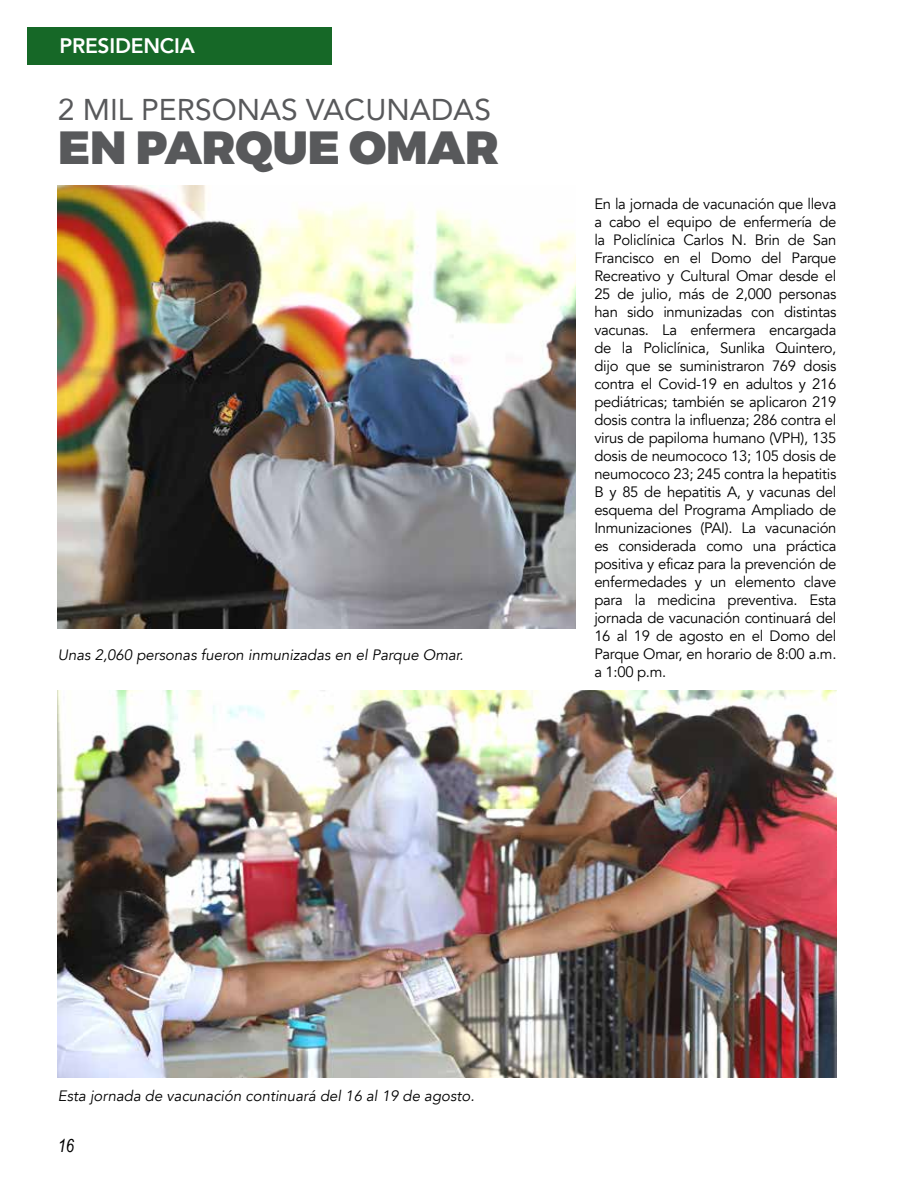
<style>
.page{position:relative;width:918px;height:1188px;background:#fff}
.page>*{position:absolute;margin:0;border:0;box-sizing:border-box;transform-origin:0 0}
.t1{font:900 46.5px "Montserrat";color:#58595b}
.t2{font:30px "Avenir";color:#58595b}
.t3{font:800 21px "Avenir";letter-spacing:-.01em;color:#fff}
.t4{font:italic 18px "Arial Narrow";color:#000}
.t5{font:15px/18px "Avenir";letter-spacing:-.02em;color:#000;text-align:justify}
.t6{font:italic 15px "Avenir";color:#000}
</style>
<div class="page">
<div style="left:27px;top:27px;width:305px;height:38px;background:#166827"></div>
<img style="left:58px;top:185px;width:518px;height:444px">
<img style="left:58px;top:690px;width:778px;height:388px">
<h3 class="t3" style="left:59px;top:29px;width:137px">PRESIDENCIA</h3>
<h2 class="t2" style="left:58px;top:86px;width:435px">2 MIL PERSONAS VACUNADAS</h2>
<h1 class="t1" style="left:58px;top:118px;width:442px">EN PARQUE OMAR</h1>
<p class="t6" style="left:58px;top:646px;width:407px">Unas 2,060 personas fueron inmunizadas en el Parque Omar.</p>
<p class="t5" style="left:594px;top:195px;width:244px">En la jornada de vacunación que lleva a cabo el equipo de enfermería de la Policlínica Carlos N. Brin de San Francisco en el Domo del Parque Recreativo y Cultural Omar desde el 25 de julio, más de 2,000 personas han sido inmunizadas con distintas vacunas. La enfermera encargada de la Policlínica, Sunlika Quintero, dijo que se suministraron 769 dosis contra el Covid-19 en adultos y 216 pediátricas; también se aplicaron 219 dosis contra la influenza; 286 contra el virus de papiloma humano (VPH), 135 dosis de neumococo 13; 105 dosis de neumococo 23; 245 contra la hepatitis B y 85 de hepatitis A, y vacunas del esquema del Programa Ampliado de Inmunizaciones (PAI). La vacunación es considerada como una práctica positiva y eficaz para la prevención de enfermedades y un elemento clave para la medicina preventiva. Esta jornada de vacunación continuará del 16 al 19 de agosto en el Domo del Parque Omar, en horario de 8:00 a.m. a 1:00 p.m.</p>
<p class="t6" style="left:58px;top:1087px;width:418px">Esta jornada de vacunación continuará del 16 al 19 de agosto.</p>
<p class="t4" style="left:58px;top:1133px;width:18px">16</p>
</div>
